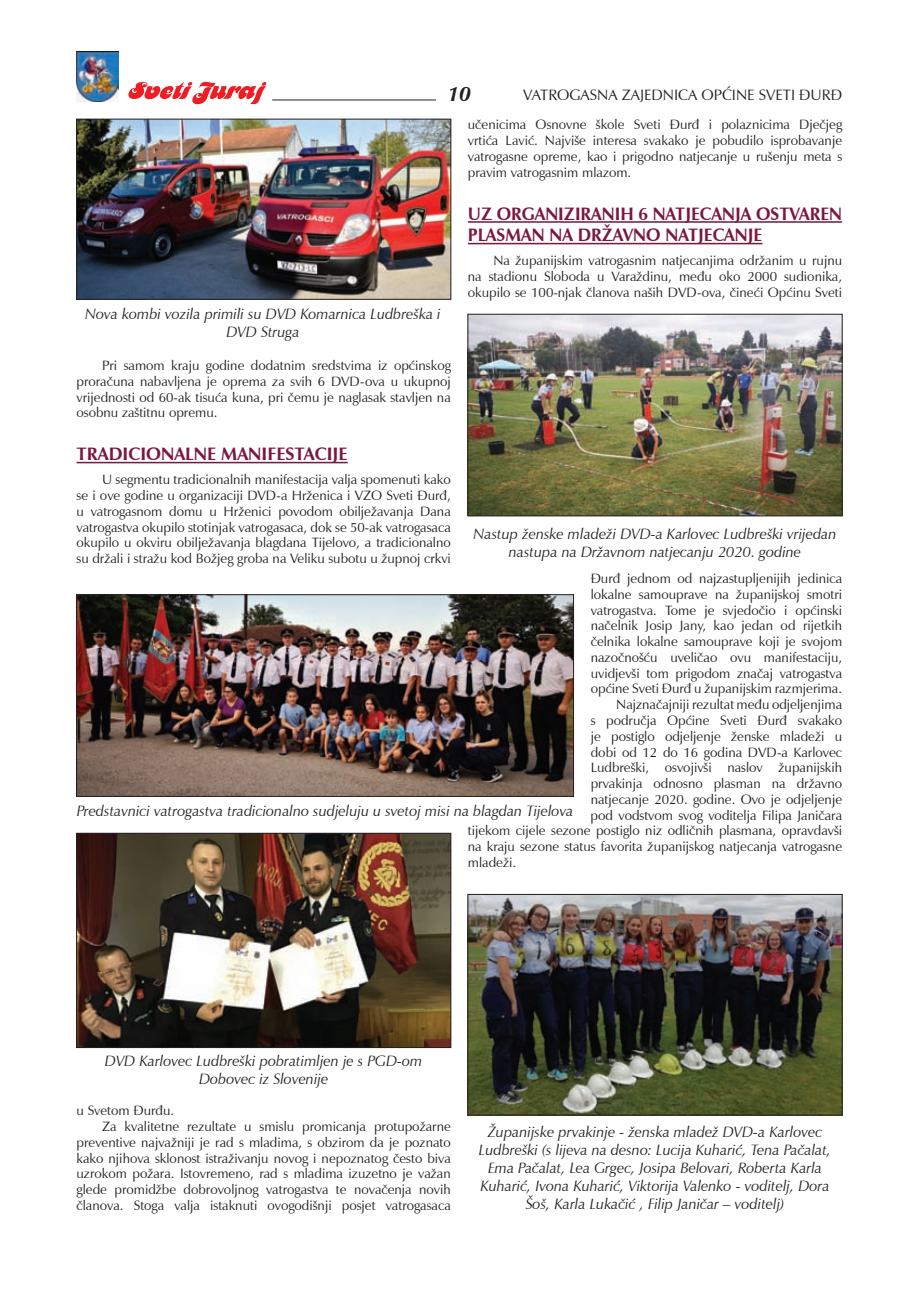
<style>
.page{position:relative;width:906px;height:1289px;background:#fff}
.page>*{position:absolute;margin:0;border:0;box-sizing:border-box;transform-origin:0 0}
.t1{font:italic 700 21px "Zapf Humanist 601 BT";color:#231f20}
.t2{font:700 18px/21.6px "Zapf Humanist 601 BT";color:#7c173e}
.t3{font:italic 15px/18px "Zapf Humanist 601 BT";color:#231f20;text-align:center}
.t4{font:15px "Zapf Humanist 601 BT";color:#231f20}
.t5{font:13.5px/15.8px "Zapf Humanist 601 BT";color:#231f20;text-align:justify}
</style>
<div class="page">
<svg style="left:128px;top:81px;width:139px;height:24px"></svg>
<img style="left:77px;top:52px;width:41px;height:49px">
<hr style="left:272px;top:100px;width:164px;height:1px;background:#231f20">
<hr style="left:77px;top:462px;width:271px;height:1px;background:#7c173e">
<hr style="left:468px;top:221px;width:374px;height:2px;background:#7c173e">
<hr style="left:468px;top:243px;width:294px;height:1px;background:#7c173e">
<img style="left:78px;top:121px;width:371px;height:176px">
<div style="left:76px;top:119px;width:375px;height:180px;border:1px solid #231f20"></div>
<img style="left:78px;top:835px;width:371px;height:210px">
<div style="left:76px;top:833px;width:375px;height:214px;border:1px solid #231f20"></div>
<img style="left:78px;top:596px;width:494px;height:198px">
<div style="left:76px;top:594px;width:498px;height:202px;border:1px solid #231f20"></div>
<img style="left:470px;top:316px;width:370px;height:198px">
<div style="left:468px;top:314px;width:374px;height:202px;border:1px solid #231f20"></div>
<img style="left:470px;top:896px;width:370px;height:217px">
<div style="left:468px;top:894px;width:374px;height:221px;border:1px solid #231f20"></div>
<h1 class="t1" style="left:448px;top:81px;width:25px">10</h1>
<p class="t4" style="left:523px;top:85px;width:321px">VATROGASNA ZAJEDNICA OPĆINE SVETI ĐURĐ</p>
<p class="t3" style="left:85px;top:305px;width:357px">Nova kombi vozila primili su DVD Komarnica Ludbreška i<br>DVD Struga</p>
<p class="t5" style="left:468px;top:117px;width:376px">učenicima Osnovne škole Sveti Đurđ i polaznicima Dječjeg vrtića Lavić. Najviše interesa svakako je pobudilo isprobavanje vatrogasne opreme, kao i prigodno natjecanje u rušenju meta s pravim vatrogasnim mlazom.</p>
<h2 class="t2" style="left:468px;top:202px;width:376px">UZ ORGANIZIRANIH 6 NATJECANJA OSTVAREN<br>PLASMAN NA DRŽAVNO NATJECANJE</h2>
<p class="t5" style="left:468px;top:253px;width:376px;text-indent:26px">Na županijskim vatrogasnim natjecanjima održanim u rujnu na stadionu Sloboda u Varaždinu, među oko 2000 sudionika, okupilo se 100-njak članova naših DVD-ova, čineći Općinu Sveti</p>
<p class="t5" style="left:77px;top:357px;width:376px;text-indent:26px">Pri samom kraju godine dodatnim sredstvima iz općinskog proračuna nabavljena je oprema za svih 6 DVD-ova u ukupnoj vrijednosti od 60-ak tisuća kuna, pri čemu je naglasak stavljen na osobnu zaštitnu opremu.</p>
<h2 class="t2" style="left:77px;top:443px;width:273px">TRADICIONALNE MANIFESTACIJE</h2>
<p class="t5" style="left:77px;top:472px;width:376px;text-indent:26px">U segmentu tradicionalnih manifestacija valja spomenuti kako se i ove godine u organizaciji DVD-a Hrženica i VZO Sveti Đurđ, u vatrogasnom domu u Hrženici povodom obilježavanja Dana vatrogastva okupilo stotinjak vatrogasaca, dok se 50-ak vatrogasaca okupilo u okviru obilježavanja blagdana Tijelovo, a tradicionalno su držali i stražu kod Božjeg groba na Veliku subotu u župnoj crkvi</p>
<p class="t3" style="left:473px;top:525px;width:364px">Nastup ženske mladeži DVD-a Karlovec Ludbreški vrijedan nastupa na Državnom natjecanju 2020. godine</p>
<p class="t5" style="left:591px;top:570px;width:253px">Đurđ jednom od najzastupljenijih jedinica</p>
<p class="t5" style="left:591px;top:586px;width:253px">lokalne samouprave na županijskoj smotri</p>
<p class="t5" style="left:591px;top:602px;width:253px">vatrogastva. Tome je svjedočio i općinski</p>
<p class="t5" style="left:591px;top:618px;width:253px">načelnik Josip Jany, kao jedan od rijetkih</p>
<p class="t5" style="left:591px;top:633px;width:253px">čelnika lokalne samouprave koji je svojom</p>
<p class="t5" style="left:591px;top:649px;width:253px">nazočnošću uveličao ovu manifestaciju,</p>
<p class="t5" style="left:591px;top:665px;width:253px">uvidjevši tom prigodom značaj vatrogastva</p>
<p class="t5" style="left:591px;top:681px;width:253px">općine Sveti Đurđ u županijskim razmjerima.</p>
<p class="t5" style="left:616px;top:696px;width:227px">Najznačajniji rezultat među odjeljenjima</p>
<p class="t5" style="left:591px;top:712px;width:253px">s područja Općine Sveti Đurđ svakako</p>
<p class="t5" style="left:591px;top:728px;width:253px">je postiglo odjeljenje ženske mladeži u</p>
<p class="t5" style="left:591px;top:744px;width:253px">dobi od 12 do 16 godina DVD-a Karlovec</p>
<p class="t5" style="left:591px;top:759px;width:253px">Ludbreški, osvojivši naslov županijskih</p>
<p class="t5" style="left:591px;top:775px;width:253px">prvakinja odnosno plasman na državno</p>
<p class="t5" style="left:591px;top:791px;width:253px">natjecanje 2020. godine. Ovo je odjeljenje</p>
<p class="t5" style="left:590px;top:807px;width:253px">pod vodstvom svog voditelja Filipa Janičara</p>
<p class="t5" style="left:468px;top:822px;width:376px">tijekom cijele sezone postiglo niz odličnih plasmana, opravdavši</p>
<p class="t5" style="left:468px;top:838px;width:376px">na kraju sezone status favorita županijskog natjecanja vatrogasne</p>
<p class="t5" style="left:468px;top:854px;width:50px">mladeži.</p>
<p class="t3" style="left:77px;top:801px;width:498px">Predstavnici vatrogastva tradicionalno sudjeluju u svetoj misi na blagdan Tijelova</p>
<p class="t3" style="left:105px;top:1051px;width:319px">DVD Karlovec Ludbreški pobratimljen je s PGD-om<br>Dobovec iz Slovenije</p>
<p class="t5" style="left:77px;top:1102px;width:99px">u Svetom Đurđu.</p>
<p class="t5" style="left:102px;top:1118px;width:350px">Za kvalitetne rezultate u smislu promicanja protupožarne</p>
<p class="t5" style="left:77px;top:1134px;width:376px">preventive najvažniji je rad s mladima, s obzirom da je poznato</p>
<p class="t5" style="left:77px;top:1149px;width:376px">kako njihova sklonost istraživanju novog i nepoznatog često biva</p>
<p class="t5" style="left:77px;top:1165px;width:376px">uzrokom požara. Istovremeno, rad s mladima izuzetno je važan</p>
<p class="t5" style="left:77px;top:1181px;width:376px">glede promidžbe dobrovoljnog vatrogastva te novačenja novih</p>
<p class="t5" style="left:77px;top:1197px;width:376px">članova. Stoga valja istaknuti ovogodišnji posjet vatrogasaca</p>
<p class="t3" style="left:479px;top:1122px;width:354px">Županijske prvakinje - ženska mladež DVD-a Karlovec Ludbreški (s lijeva na desno: Lucija Kuharić, Tena Pačalat, Ema Pačalat, Lea Grgec, Josipa Belovari, Roberta Karla Kuharić, Ivona Kuharić, Viktorija Valenko - voditelj, Dora Šoš, Karla Lukačić , Filip Janičar – voditelj)</p>
</div>
